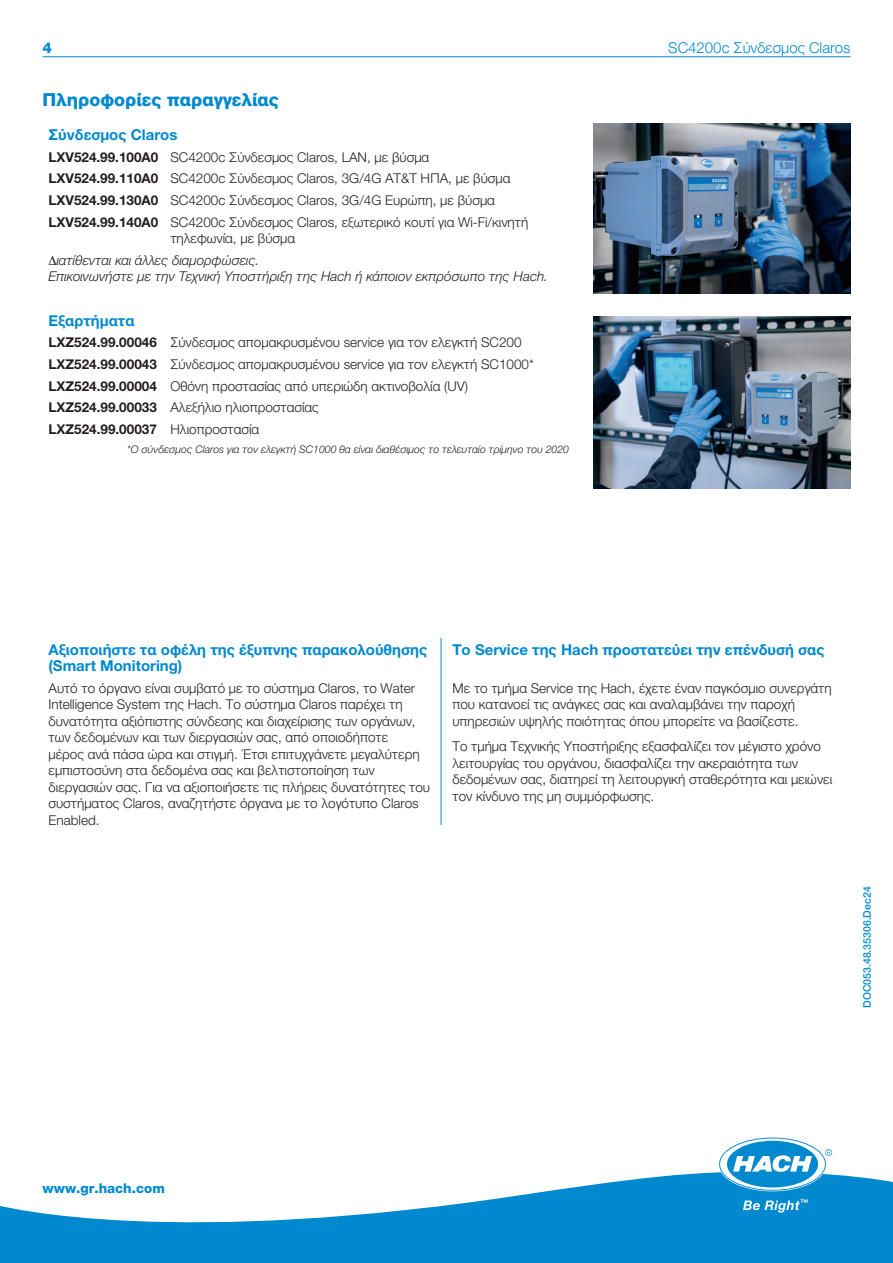
<style>
.page{position:relative;width:893px;height:1263px;background:#fff}
.page>*{position:absolute;margin:0;border:0;box-sizing:border-box;transform-origin:0 0}
.Head_2{font:800 18px "Helvetica Neue LTW1 G";color:#0089cf}
.Head_3_Text_1_Bold{font:700 15px/16.5px "Helvetica Neue LTW1 G";color:#0089cf}
.Head_3{font:300 15px "Helvetica Neue LTW1 G";color:#0089cf}
.Head_3-2{font:800 15px "Helvetica Neue LTW1 G";color:#0089cf}
.Text_1{font:300 13.5px/16.5px "Helvetica Neue LTW1 G";color:#231f20}
.Text_1_Text_1_Bold{font:700 13.5px "Helvetica Neue LTW1 G";color:#231f20}
.TableNote{font:italic 300 13.5px/16.5px "Helvetica Neue LTW1 G";color:#231f20}
.Text_1_Color{font:800 13.5px "Helvetica Neue LTW1 G";color:#0089cf}
.Footnote{font:italic 300 10.5px "Helvetica Neue LTW1 G";color:#231f20}
.t1{font:500 10.5px "Helvetica Neue LTW1 G";color:#0089cf}
</style>
<div class="page">
<svg style="left:0;top:1172px;width:893px;height:91px;fill:#0089cf"></svg>
<svg style="left:720px;top:1138px;width:112px;height:52px"></svg>
<svg style="left:743px;top:1199px;width:64px;height:13px"></svg>
<hr style="left:43px;top:56px;width:807px;height:1px;background:#0089cf">
<hr style="left:441px;top:638px;width:1px;height:187px;background:#0089cf">
<img style="left:593px;top:316px;width:257px;height:173px">
<img style="left:593px;top:123px;width:257px;height:170px">
<p class="Head_3-2" style="left:43px;top:39px;width:11px">4</p>
<p class="Head_3" style="left:668px;top:39px;width:184px">SC4200c Σύνδεσµος Claros</p>
<p class="Head_2" style="left:43px;top:89px;width:238px">Πληροφορίες παραγγελίας</p>
<p class="Head_3_Text_1_Bold" style="left:49px;top:126px;width:130px">Σύνδεσµος Claros</p>
<p class="Text_1_Text_1_Bold" style="left:49px;top:149px;width:111px">LXV524.99.100A0</p>
<p class="Text_1" style="left:170px;top:149px;width:260px">SC4200c Σύνδεσµος Claros, LAN, µε βύσµα</p>
<p class="Text_1_Text_1_Bold" style="left:49px;top:170px;width:111px">LXV524.99.110A0</p>
<p class="Text_1" style="left:170px;top:170px;width:342px">SC4200c Σύνδεσµος Claros, 3G/4G AT&amp;T ΗΠΑ, µε βύσµα</p>
<p class="Text_1_Text_1_Bold" style="left:49px;top:192px;width:111px">LXV524.99.130A0</p>
<p class="Text_1" style="left:170px;top:192px;width:326px">SC4200c Σύνδεσµος Claros, 3G/4G Ευρώπη, µε βύσµα</p>
<p class="Text_1_Text_1_Bold" style="left:49px;top:213px;width:111px">LXV524.99.140A0</p>
<p class="Text_1" style="left:170px;top:213px;width:359px">SC4200c Σύνδεσµος Claros, εξωτερικό κουτί για Wi-Fi/κινητή τηλεφωνία, µε βύσµα</p>
<p class="TableNote" style="left:49px;top:252px;width:501px;text-indent:8px">ιατίθενται και άλλες διαµορφώσεις.<br>Επικοινωνήστε µε την Τεχνική Υποστήριξη της Hach ή κάποιον εκπρόσωπο της Hach.</p>
<p class="Head_3_Text_1_Bold" style="left:49px;top:312px;width:88px">Εξαρτήµατα</p>
<p class="Text_1_Text_1_Bold" style="left:49px;top:334px;width:110px">LXZ524.99.00046</p>
<p class="Text_1" style="left:170px;top:334px;width:353px">Σύνδεσµος αποµακρυσµένου service για τον ελεγκτή SC200</p>
<p class="Text_1_Text_1_Bold" style="left:49px;top:356px;width:110px">LXZ524.99.00043</p>
<p class="Text_1" style="left:170px;top:356px;width:365px">Σύνδεσµος αποµακρυσµένου service για τον ελεγκτή SC1000*</p>
<p class="Text_1_Text_1_Bold" style="left:49px;top:377px;width:110px">LXZ524.99.00004</p>
<p class="Text_1" style="left:170px;top:377px;width:299px">Οθόνη προστασίας από υπεριώδη ακτινοβολία (UV)</p>
<p class="Text_1_Text_1_Bold" style="left:49px;top:399px;width:110px">LXZ524.99.00033</p>
<p class="Text_1" style="left:170px;top:399px;width:150px">Αλεξήλιο ηλιοπροστασίας</p>
<p class="Text_1_Text_1_Bold" style="left:49px;top:421px;width:110px">LXZ524.99.00037</p>
<p class="Text_1" style="left:170px;top:421px;width:90px">Ηλιοπροστασία</p>
<p class="Footnote" style="left:127px;top:443px;width:443px">*Ο σύνδεσµος Claros για τον ελεγκτή SC1000 θα είναι διαθέσιµος το τελευταίο τρίµηνο του 2020</p>
<p class="Head_3_Text_1_Bold" style="left:49px;top:641px;width:380px">Αξιοποιήστε τα οφέλη της έξυπνης παρακολούθησης (Smart Monitoring)</p>
<p class="Head_3_Text_1_Bold" style="left:452px;top:641px;width:374px">Το Service της Hach προστατεύει την επένδυσή σας</p>
<p class="Text_1" style="left:49px;top:680px;width:383px">Αυτό το όργανο είναι συµβατό µε το σύστηµα Claros, το Water Intelligence System της Hach. Το σύστηµα Claros παρέχει τη δυνατότητα αξιόπιστης σύνδεσης και διαχείρισης των οργάνων, των δεδοµένων και των διεργασιών σας, από οποιοδήποτε<br>µέρος ανά πάσα ώρα και στιγµή. Έτσι επιτυχγάνετε µεγαλύτερη εµπιστοσύνη στα δεδοµένα σας και βελτιστοποίηση των διεργασιών σας. Για να αξιοποιήσετε τις πλήρεις δυνατότητες του συστήµατος Claros, αναζητήστε όργανα µε το λογότυπο Claros Enabled.</p>
<p class="Text_1" style="left:452px;top:680px;width:381px">Με το τµήµα Service της Hach, έχετε έναν παγκόσµιο συνεργάτη που κατανοεί τις ανάγκες σας και αναλαµβάνει την παροχή υπηρεσιών υψηλής ποιότητας όπου µπορείτε να βασίζεστε.</p>
<p class="Text_1" style="left:452px;top:738px;width:381px">Το τµήµα Τεχνικής Υποστήριξης εξασφαλίζει τον µέγιστο χρόνο λειτουργίας του οργάνου, διασφαλίζει την ακεραιότητα των δεδοµένων σας, διατηρεί τη λειτουργική σταθερότητα και µειώνει τον κίνδυνο της µη συµµόρφωσης.</p>
<p class="t1" style="left:861px;top:1008px;width:123px;rotate:-90deg">DOC053.48.35306.Dec24</p>
<p class="Text_1_Color" style="left:43px;top:1180px;width:124px">www.gr.hach.com</p>
</div>
